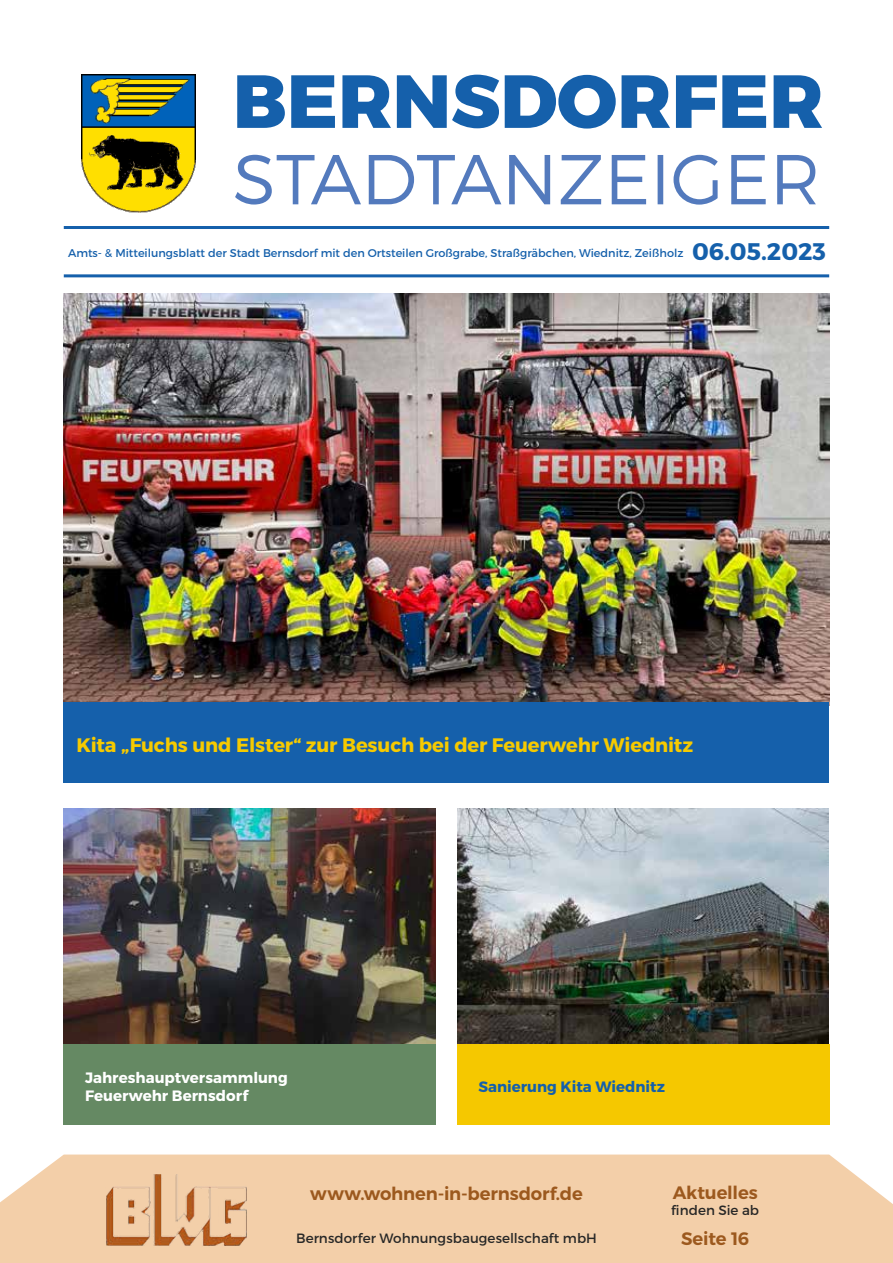
<style>
.page{position:relative;width:893px;height:1263px;background:#fff}
.page>*{position:absolute;margin:0;border:0;box-sizing:border-box;transform-origin:0 0}
.t1{font:700 19.5px "Montserrat";letter-spacing:-.01em;color:#f6ca00}
.t2{font:600 18px "Montserrat";letter-spacing:-.01em;color:#9c591e}
.t3{font:700 15px/18px "Montserrat";color:#fff}
.t4{font:700 15px "Montserrat";color:#1560ab}
.t5{font:13.5px "Montserrat";letter-spacing:.005em;color:#282827}
.t6{font:11.25px "Montserrat";color:#1560ab}
.s1{font-weight:700;font-size:24px}
</style>
<div class="page">
<svg style="left:237px;top:75px;width:585px;height:54px"></svg>
<svg style="left:235px;top:155px;width:581px;height:50px"></svg>
<img style="left:81px;top:75px;width:115px;height:137px">
<hr style="left:64px;top:226px;width:765px;height:3px;background:#1560ab">
<hr style="left:64px;top:274px;width:765px;height:3px;background:#1560ab">
<img style="left:64px;top:808px;width:372px;height:236px">
<img style="left:64px;top:293px;width:765px;height:409px">
<img style="left:457px;top:808px;width:371px;height:236px">
<div style="left:64px;top:702px;width:765px;height:80px;background:#1560ab"></div>
<div style="left:64px;top:1044px;width:372px;height:81px;background:#658963"></div>
<div style="left:457px;top:1044px;width:372px;height:81px;background:#f5c800"></div>
<div style="left:0;top:1154px;width:893px;height:109px;background:#f3cfa9"></div>
<img style="left:98px;top:1166px;width:154px;height:81px">
<p class="t6" style="left:68px;top:246px;width:759px">Amts- &amp; Mitteilungsblatt der Stadt Bernsdorf mit den Ortsteilen Großgrabe, Straßgräbchen, Wiednitz, Zeißholz <span class="s1">06.05.2023</span></p>
<h1 class="t1" style="left:77px;top:732px;width:618px">Kita „Fuchs und Elster“ zur Besuch bei der Feuerwehr Wiednitz</h1>
<h3 class="t3" style="left:85px;top:1068px;width:204px">Jahreshauptversammlung<br>Feuerwehr Bernsdorf</h3>
<h3 class="t4" style="left:478px;top:1077px;width:188px">Sanierung Kita Wiednitz</h3>
<h2 class="t2" style="left:310px;top:1182px;width:274px">www.wohnen-in-bernsdorf.de</h2>
<h2 class="t2" style="left:673px;top:1181px;width:87px">Aktuelles</h2>
<p class="t5" style="left:671px;top:1202px;width:89px">finden Sie ab</p>
<h2 class="t2" style="left:681px;top:1227px;width:70px">Seite 16</h2>
<p class="t5" style="left:296px;top:1229px;width:302px">Bernsdorfer Wohnungsbaugesellschaft mbH</p>
</div>
